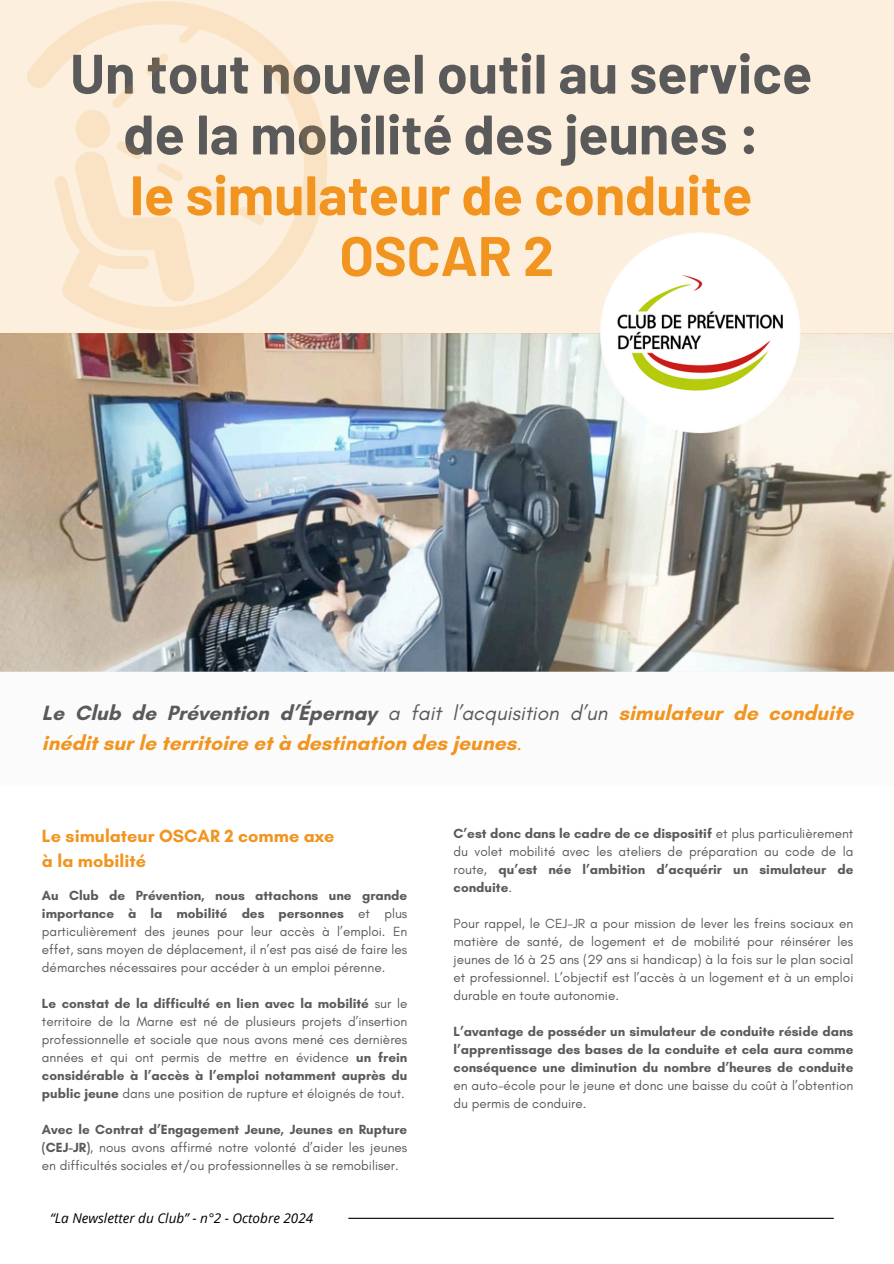
<style>
.page{position:relative;width:894px;height:1264px;background:#fff}
.page>*{position:absolute;margin:0;border:0;box-sizing:border-box;transform-origin:0 0}
.t1{font:700 55.5px/60.8px "Barlow";color:#5a5a5a;text-align:center}
.t2{font:700 21px/29.2px "Glacial Indifference";color:#f19520}
.t3{font:700 18px/24.8px "Glacial Indifference";color:#f19520}
.t4{font:13.5px/18px "Glacial Indifference";color:#5a5a5a;text-align:justify}
.t5{font:700 13.5px/18px "Glacial Indifference";color:#5a5a5a;text-align:justify}
.t6{font:italic 13.5px "Open Sans";color:#000}
.s1{color:#f19520}
.s2{color:#5a5a5a}
.s3{font-weight:400;font-style:italic;color:#5a5a5a}
.s4{font-weight:400;font-style:italic}
.s5{font-weight:700}
.s6{font-weight:400}
</style>
<div class="page">
<img style="left:0;top:334px;width:893px;height:337px">
<div style="left:0;top:0;width:893px;height:334px;background:#fcefdd"></div>
<div style="left:0;top:671px;width:893px;height:115px;background:#fbfbfb"></div>
<img style="left:559px;top:232px;width:276px;height:205px">
<svg style="left:27px;top:1px;width:300px;height:329px"></svg>
<svg style="left:73px;top:21px;width:192px;height:280px"></svg>
<hr style="left:348px;top:1217px;width:485px;height:1px;background:#000">
<p class="t1" style="left:70px;top:41px;width:743px">Un tout nouvel outil au service de la mobilité des jeunes :<br><span class="s1">le simulateur de conduite<br>OSCAR 2</span></p>
<p class="t2" style="left:42px;top:698px;width:812px"><span class="s2">Le Club de Prévention d’Épernay</span> <span class="s3">a fait l’acquisition d’un</span> simulateur de conduite inédit sur le territoire et à destination des jeunes<span class="s4">.</span></p>
<p class="t3" style="left:42px;top:823px;width:294px">Le simulateur OSCAR 2 comme axe à la mobilité</p>
<h1 class="t4" style="left:42px;top:886px;width:367px"><span class="s5">Au Club de Prévention, nous attachons une grande importance à la mobilité des personnes</span> et plus particulièrement des jeunes pour leur accès à l’emploi. En effet, sans moyen de déplacement, il n’est pas aisé de faire les démarches nécessaires pour accéder à un emploi pérenne.</h1>
<p class="t4" style="left:42px;top:994px;width:367px"><span class="s5">Le constat de la difficulté en lien avec la mobilité</span> sur le territoire de la Marne est né de plusieurs projets d’insertion professionnelle et sociale que nous avons mené ces dernières années et qui ont permis de mettre en évidence <span class="s5">un frein considérable à l’accès à l’emploi notamment auprès du public jeune</span> dans une position de rupture et éloignés de tout.</p>
<h2 class="t4" style="left:42px;top:1120px;width:367px"><span class="s5">Avec le Contrat d’Engagement Jeune, Jeunes en Rupture (CEJ-JR)</span>, nous avons affirmé notre volonté d’aider les jeunes en difficultés sociales et/ou professionnelles à se remobiliser.</h2>
<p class="t6" style="left:50px;top:1208px;width:264px">“La Newsletter du Club” - n°2 - Octobre 2024</p>
<h3 class="t5" style="left:453px;top:824px;width:401px">C’est donc dans le cadre de ce dispositif <span class="s6">et plus particulièrement du volet mobilité avec les ateliers de préparation au code de la route,</span> qu’est née l’ambition d’acquérir un simulateur de conduite<span class="s6">.</span></h3>
<p class="t4" style="left:453px;top:914px;width:401px">Pour rappel, le CEJ-JR a pour mission de lever les freins sociaux en matière de santé, de logement et de mobilité pour réinsérer les jeunes de 16 à 25 ans (29 ans si handicap) à la fois sur le plan social et professionnel. L’objectif est l’accès à un logement et à un emploi durable en toute autonomie.</p>
<p class="t5" style="left:453px;top:1022px;width:401px">L’avantage de posséder un simulateur de conduite réside dans l’apprentissage des bases de la conduite et cela aura comme conséquence une diminution du nombre d’heures de conduite <span class="s6">en auto-école pour le jeune et donc une baisse du coût à l’obtention du permis de conduire.</span></p>
</div>
